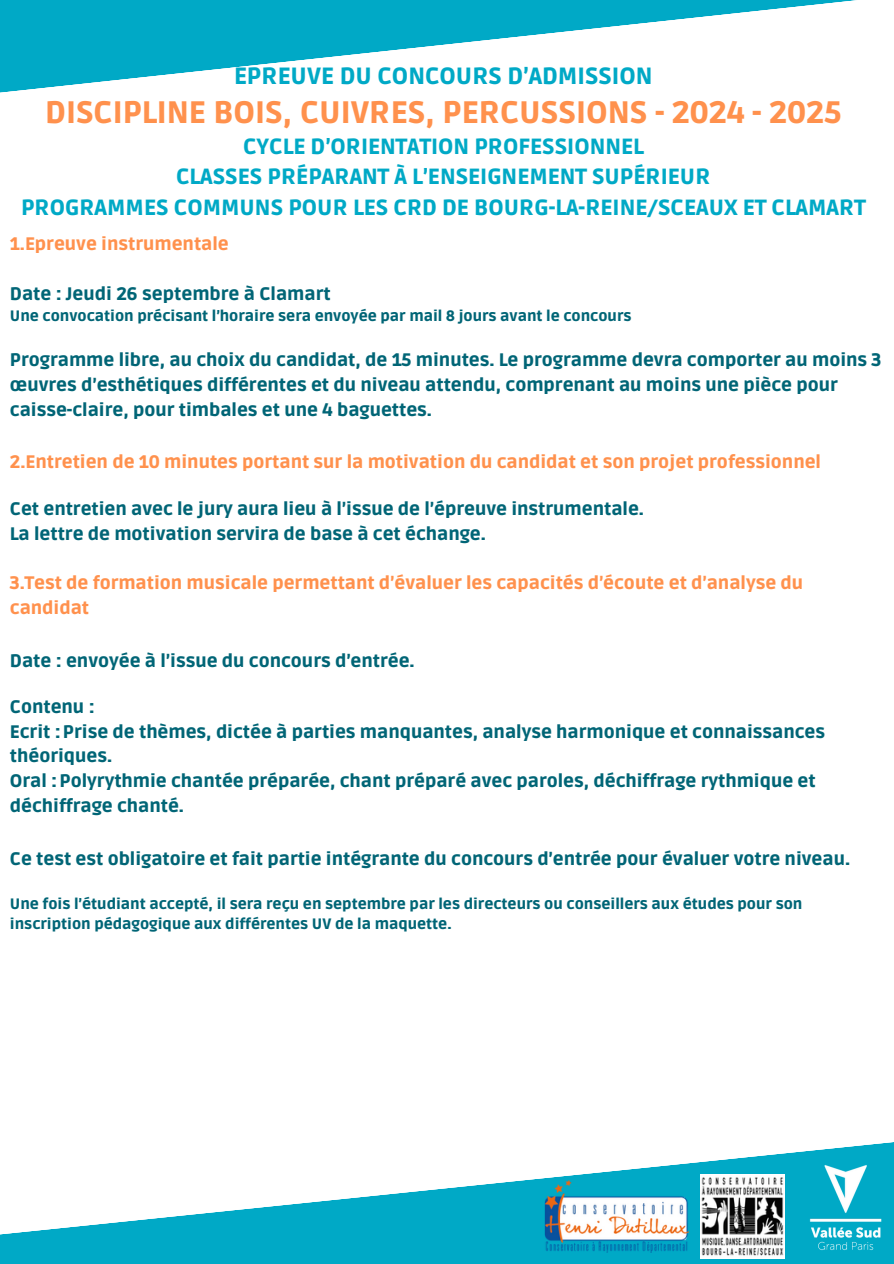
<style>
.page{position:relative;width:894px;height:1264px;background:#fff}
.page>*{position:absolute;margin:0;border:0;box-sizing:border-box;transform-origin:0 0}
.t1{font:900 30.9px "Ruda";color:#ff914d}
.t2{font:900 23.4px "Ruda";color:#00a9c6}
.t3{font:900 21.9px/30.3px "Ruda";color:#00a9c6;text-align:center}
.t4{font:900 18px/24.8px "Ruda";color:#016576}
.t5{font:900 18px/24.8px "Ruda";color:#ff914d}
.t6{font:900 15px/20.2px "Ruda";color:#016576}
</style>
<div class="page">
<svg style="left:0;top:0;width:856px;height:93px"></svg>
<svg style="left:0;top:1142px;width:893px;height:121px"></svg>
<img style="left:804px;top:1151px;width:85px;height:111px">
<img style="left:522px;top:1180px;width:178px;height:72px">
<img style="left:700px;top:1174px;width:84px;height:84px">
<h2 class="t2" style="left:234px;top:62px;width:420px">EPREUVE DU CONCOURS D’ADMISSION</h2>
<h2 class="t1" style="left:45px;top:95px;width:797px">DISCIPLINE BOIS, CUIVRES, PERCUSSIONS - 2024 - 2025</h2>
<h2 class="t3" style="left:21px;top:132px;width:845px">CYCLE D’ORIENTATION PROFESSIONNEL<br>CLASSES PRÉPARANT À L’ENSEIGNEMENT SUPÉRIEUR<br>PROGRAMMES COMMUNS POUR LES CRD DE BOURG-LA-REINE/SCEAUX ET CLAMART</h2>
<p class="t5" style="left:10px;top:232px;width:220px">1.Epreuve instrumentale</p>
<p class="t4" style="left:10px;top:281px;width:322px">Date : Jeudi 26 septembre à Clamart</p>
<p class="t6" style="left:10px;top:306px;width:623px">Une convocation précisant l’horaire sera envoyée par mail 8 jours avant le concours</p>
<p class="t4" style="left:10px;top:348px;width:872px">Programme libre, au choix du candidat, de 15 minutes. Le programme devra comporter au moins 3 œuvres d’esthétiques différentes et du niveau attendu, comprenant au moins une pièce pour caisse-claire, pour timbales et une 4 baguettes.</p>
<p class="t5" style="left:10px;top:450px;width:812px">2.Entretien de 10 minutes portant sur la motivation du candidat et son projet professionnel</p>
<p class="t4" style="left:10px;top:497px;width:635px">Cet entretien avec le jury aura lieu à l’issue de l’épreuve instrumentale.<br>La lettre de motivation servira de base à cet échange.</p>
<p class="t5" style="left:10px;top:571px;width:794px">3.Test de formation musicale permettant d’évaluer les capacités d’écoute et d’analyse du candidat</p>
<p class="t4" style="left:10px;top:648px;width:406px">Date : envoyée à l’issue du concours d’entrée.</p>
<p class="t4" style="left:10px;top:695px;width:816px">Contenu :<br>Ecrit : Prise de thèmes, dictée à parties manquantes, analyse harmonique et connaissances théoriques.<br>Oral : Polyrythmie chantée préparée, chant préparé avec paroles, déchiffrage rythmique et déchiffrage chanté.</p>
<p class="t4" style="left:10px;top:846px;width:841px">Ce test est obligatoire et fait partie intégrante du concours d’entrée pour évaluer votre niveau.</p>
<p class="t6" style="left:10px;top:893px;width:793px">Une fois l’étudiant accepté, il sera reçu en septembre par les directeurs ou conseillers aux études pour son inscription pédagogique aux différentes UV de la maquette.</p>
</div>
